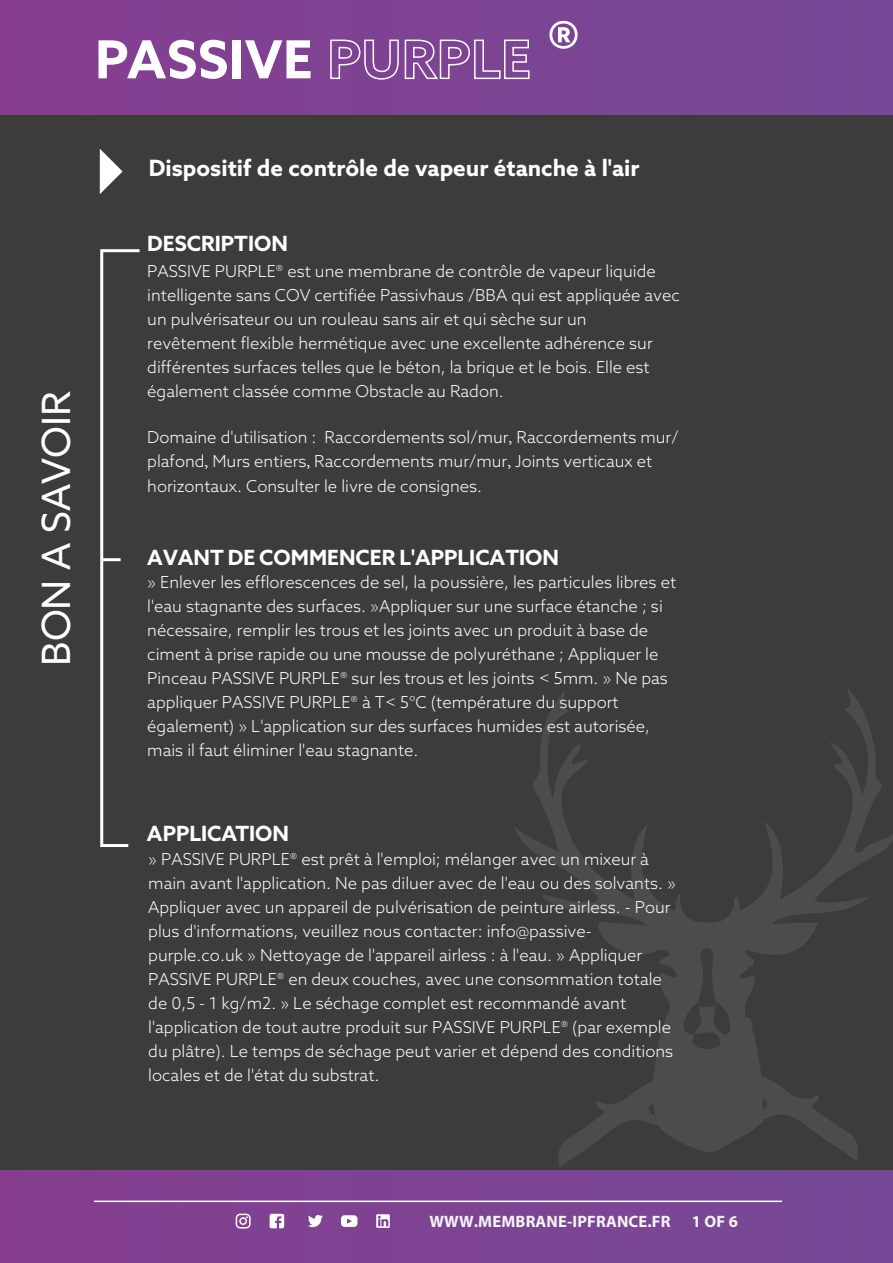
<style>
.page{position:relative;width:893px;height:1263px;background:#3c3c3b}
.page>*{position:absolute;margin:0;border:0;box-sizing:border-box;transform-origin:0 0}
.t1{font:700 75px "Azo Sans";color:#fff}
.t2{font:700 52.5px "Azo Sans";letter-spacing:.015em;color:#fff}
.t3{font:39px "Azo Sans";color:#fff}
.t4{font:700 22.5px "Azo Sans";color:#fff}
.t5{font:700 21px "Azo Sans";color:#fff}
.t6{font:300 16.5px/24px "Azo Sans";color:#fff}
.t7{font:700 16.5px "Myriad Pro";letter-spacing:.01em;color:#f5f5f5}
.s1{font-family:"Minion Pro";font-weight:400}
</style>
<div class="page">
<div style="left:0;top:0;width:893px;height:114px;background:#7e4393"></div>
<svg style="left:100px;top:149px;width:23px;height:45px"></svg>
<div style="left:0;top:1171px;width:893px;height:92px;background:#7e4393"></div>
<hr style="left:94px;top:1200px;width:688px;height:2px;background:#fff">
<svg style="left:236px;top:1213px;width:15px;height:15px"></svg>
<svg style="left:270px;top:1214px;width:14px;height:14px"></svg>
<svg style="left:308px;top:1215px;width:15px;height:12px"></svg>
<svg style="left:341px;top:1215px;width:16px;height:12px"></svg>
<svg style="left:376px;top:1214px;width:14px;height:14px"></svg>
<svg style="left:514px;top:688px;width:379px;height:468px"></svg>
<svg style="left:556px;top:1081px;width:101px;height:86px"></svg>
<svg style="left:100px;top:249px;width:40px;height:598px"></svg>
<hr style="left:102px;top:558px;width:19px;height:3px;background:#fff">
<svg style="left:330px;top:39px;width:200px;height:41px"></svg>
<h2 class="t2" style="left:95px;top:25px;width:219px">PASSIVE</h2>
<h1 class="t1" style="left:547px;top:-1px;width:35px">®</h1>
<h3 class="t3" style="left:31px;top:666px;width:276px;rotate:-90deg">BON A SAVOIR</h3>
<h3 class="t4" style="left:149px;top:153px;width:492px">Dispositif de contrôle de vapeur étanche à l'air</h3>
<p class="t5" style="left:147px;top:230px;width:142px">DESCRIPTION</p>
<p class="t6" style="left:147px;top:259px;width:534px">PASSIVE PURPLE® est une membrane de contrôle de vapeur liquide intelligente sans COV certifiée Passivhaus /BBA qui est appliquée avec un pulvérisateur ou un rouleau sans air et qui sèche sur un revêtement flexible hermétique avec une excellente adhérence sur différentes surfaces telles que le béton, la brique et le bois. Elle est également classée comme Obstacle au Radon.</p>
<p class="t6" style="left:147px;top:425px;width:533px;line-height:24.5px">Domaine d'utilisation : Raccordements sol/mur<span class="s1">,</span> Raccordements mur/ plafond<span class="s1">,</span> Murs entiers<span class="s1">,</span> Raccordements mur/mur<span class="s1">,</span> Joints verticaux et horizontaux. Consulter le livre de consignes.</p>
<p class="t5" style="left:147px;top:543px;width:413px">AVANT DE COMMENCER L'APPLICATION</p>
<p class="t6" style="left:147px;top:570px;width:530px">» Enlever les efflorescences de sel, la poussière, les particules libres et l'eau stagnante des surfaces. »Appliquer sur une surface étanche ; si nécessaire, remplir les trous et les joints avec un produit à base de ciment à prise rapide ou une mousse de polyuréthane ; Appliquer le Pinceau PASSIVE PURPLE® sur les trous et les joints &lt; 5mm. » Ne pas appliquer PASSIVE PURPLE® à T&lt; 5°C (température du support également) » L'application sur des surfaces humides est autorisée, mais il faut éliminer l'eau stagnante.</p>
<p class="t5" style="left:147px;top:819px;width:144px">APPLICATION</p>
<p class="t6" style="left:148px;top:847px;width:529px">» PASSIVE PURPLE® est prêt à l'emploi; mélanger avec un mixeur à main avant l'application. Ne pas diluer avec de l'eau ou des solvants. » Appliquer avec un appareil de pulvérisation de peinture airless. - Pour plus d'informations, veuillez nous contacter: info@passive&shy;purple.co.uk » Nettoyage de l'appareil airless : à l'eau. » Appliquer PASSIVE PURPLE® en deux couches, avec une consommation totale de 0,5 - 1 kg/m2. » Le séchage complet est recommandé avant l'application de tout autre produit sur PASSIVE PURPLE® (par exemple du plâtre). Le temps de séchage peut varier et dépend des conditions locales et de l'état du substrat.</p>
<p class="t7" style="left:429px;top:1211px;width:243px">WWW.MEMBRANE-IPFRANCE.FR</p>
<p class="t7" style="left:692px;top:1211px;width:48px">1 OF 6</p>
</div>
